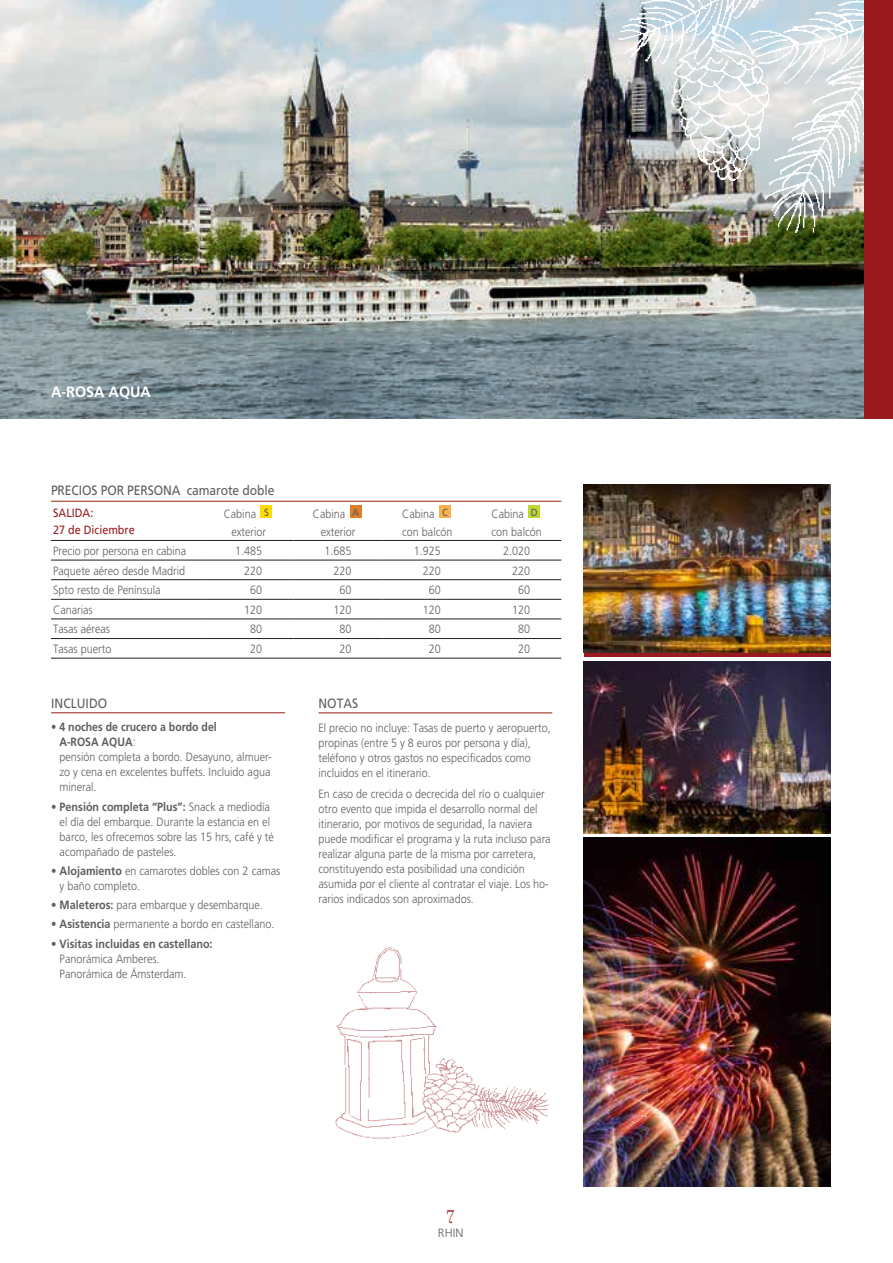
<style>
.page{position:relative;width:893px;height:1263px;background:#fff}
.page>*{position:absolute;margin:0;border:0;box-sizing:border-box;transform-origin:0 0}
.t1{font:19.5px "Filosofia";color:#981a1e}
.t2{font:700 15px "Frutiger";color:#fff;scale:.96 1}
.t3{font:13.5px "Frutiger";letter-spacing:-.01em;color:#5f5f62;scale:.9 1}
.Texto_itinerario{font:300 12px/15px "Frutiger";color:#5f5f62;scale:.9 1}
.Texto_itinerario-2{font:300 12px/15px "Frutiger";color:#5f5f62;scale:.88 1}
.t4{font:12px "Frutiger";color:#981a1e;scale:.9 1}
.t5{font:300 12px "Frutiger LT Std";color:#5f5f62}
.t6{font:10.5px "Frutiger";color:#5f5f62;scale:.92 1}
.s1{font-weight:700}
</style>
<div class="page">
<div style="left:863px;top:0;width:30px;height:419px;background:#981a1e"></div>
<div style="left:584px;top:485px;width:246px;height:172px;background:#981a1e"></div>
<img style="left:584px;top:485px;width:246px;height:168px">
<img style="left:584px;top:661px;width:246px;height:172px">
<img style="left:584px;top:838px;width:246px;height:348px">
<img style="left:0;top:0;width:863px;height:419px">
<hr style="left:51px;top:712px;width:234px;height:1px;background:#a74736">
<hr style="left:51px;top:501px;width:153px;height:1px;background:#a74736">
<hr style="left:204px;top:501px;width:89px;height:1px;background:#a74736">
<hr style="left:293px;top:501px;width:90px;height:1px;background:#a74736">
<hr style="left:51px;top:540px;width:153px;height:1px;background:#231f20">
<hr style="left:204px;top:540px;width:89px;height:1px;background:#231f20">
<hr style="left:293px;top:540px;width:90px;height:1px;background:#231f20">
<hr style="left:383px;top:540px;width:89px;height:1px;background:#231f20">
<hr style="left:472px;top:540px;width:89px;height:1px;background:#231f20">
<hr style="left:51px;top:560px;width:153px;height:1px;background:#231f20">
<hr style="left:204px;top:560px;width:89px;height:1px;background:#231f20">
<hr style="left:293px;top:560px;width:90px;height:1px;background:#231f20">
<hr style="left:383px;top:560px;width:89px;height:1px;background:#231f20">
<hr style="left:472px;top:560px;width:89px;height:1px;background:#231f20">
<hr style="left:51px;top:579px;width:153px;height:1px;background:#231f20">
<hr style="left:204px;top:579px;width:89px;height:1px;background:#231f20">
<hr style="left:293px;top:579px;width:90px;height:1px;background:#231f20">
<hr style="left:383px;top:579px;width:89px;height:1px;background:#231f20">
<hr style="left:472px;top:579px;width:89px;height:1px;background:#231f20">
<hr style="left:51px;top:599px;width:153px;height:1px;background:#231f20">
<hr style="left:204px;top:599px;width:89px;height:1px;background:#231f20">
<hr style="left:293px;top:599px;width:90px;height:1px;background:#231f20">
<hr style="left:383px;top:599px;width:89px;height:1px;background:#231f20">
<hr style="left:472px;top:599px;width:89px;height:1px;background:#231f20">
<hr style="left:51px;top:619px;width:153px;height:1px;background:#231f20">
<hr style="left:204px;top:619px;width:89px;height:1px;background:#231f20">
<hr style="left:293px;top:619px;width:90px;height:1px;background:#231f20">
<hr style="left:383px;top:619px;width:89px;height:1px;background:#231f20">
<hr style="left:472px;top:619px;width:89px;height:1px;background:#231f20">
<hr style="left:51px;top:638px;width:153px;height:1px;background:#231f20">
<hr style="left:204px;top:638px;width:89px;height:1px;background:#231f20">
<hr style="left:293px;top:638px;width:90px;height:1px;background:#231f20">
<hr style="left:383px;top:638px;width:89px;height:1px;background:#231f20">
<hr style="left:472px;top:638px;width:89px;height:1px;background:#231f20">
<hr style="left:51px;top:658px;width:153px;height:1px;background:#231f20">
<hr style="left:204px;top:658px;width:89px;height:1px;background:#231f20">
<hr style="left:293px;top:658px;width:90px;height:1px;background:#231f20">
<hr style="left:383px;top:658px;width:89px;height:1px;background:#231f20">
<hr style="left:472px;top:658px;width:89px;height:1px;background:#231f20">
<hr style="left:383px;top:501px;width:89px;height:1px;background:#a74736">
<hr style="left:472px;top:501px;width:89px;height:1px;background:#a74736">
<div style="left:261px;top:505px;width:11px;height:13px;background:#ffdc01"></div>
<div style="left:350px;top:505px;width:12px;height:13px;background:#e07e26"></div>
<div style="left:439px;top:505px;width:12px;height:13px;background:#f7b04c"></div>
<div style="left:528px;top:505px;width:12px;height:13px;background:#bed630"></div>
<img style="left:335px;top:946px;width:214px;height:193px">
<hr style="left:318px;top:712px;width:234px;height:1px;background:#a74736">
<img style="left:573px;top:0;width:290px;height:232px">
<p class="t2" style="left:51px;top:382px;width:106px">A-ROSA AQUA</p>
<p class="t3" style="left:51px;top:483px;width:250px">PRECIOS POR PERSONA camarote doble</p>
<p class="t4" style="left:53px;top:506px;width:46px">SALIDA:</p>
<p class="t4" style="left:53px;top:523px;width:92px">27 de Diciembre</p>
<p class="Texto_itinerario" style="left:224px;top:507px;width:38px">Cabina</p>
<p class="t6" style="left:264px;top:506px;width:7px">S</p>
<p class="Texto_itinerario" style="left:313px;top:507px;width:38px">Cabina</p>
<p class="t6" style="left:352px;top:506px;width:9px">A</p>
<p class="Texto_itinerario" style="left:402px;top:507px;width:38px">Cabina</p>
<p class="t6" style="left:442px;top:506px;width:8px">C</p>
<p class="Texto_itinerario" style="left:492px;top:507px;width:38px">Cabina</p>
<p class="t6" style="left:531px;top:506px;width:9px">D</p>
<p class="Texto_itinerario" style="left:231px;top:524px;width:40px">exterior</p>
<p class="Texto_itinerario" style="left:321px;top:524px;width:40px">exterior</p>
<p class="Texto_itinerario" style="left:402px;top:524px;width:58px">con balcón</p>
<p class="Texto_itinerario" style="left:491px;top:524px;width:58px">con balcón</p>
<p class="Texto_itinerario" style="left:53px;top:543px;width:150px">Precio por persona en cabina</p>
<p class="Texto_itinerario" style="left:235px;top:543px;width:32px">1.485</p>
<p class="Texto_itinerario" style="left:325px;top:543px;width:32px">1.685</p>
<p class="Texto_itinerario" style="left:414px;top:543px;width:32px">1.925</p>
<p class="Texto_itinerario" style="left:503px;top:543px;width:32px">2.020</p>
<p class="Texto_itinerario" style="left:53px;top:563px;width:148px">Paquete aéreo desde Madrid</p>
<p class="Texto_itinerario" style="left:244px;top:563px;width:22px">220</p>
<p class="Texto_itinerario" style="left:334px;top:563px;width:22px">220</p>
<p class="Texto_itinerario" style="left:423px;top:563px;width:22px">220</p>
<p class="Texto_itinerario" style="left:512px;top:563px;width:22px">220</p>
<p class="Texto_itinerario" style="left:53px;top:582px;width:121px">Spto resto de Península</p>
<p class="Texto_itinerario" style="left:250px;top:582px;width:15px">60</p>
<p class="Texto_itinerario" style="left:340px;top:582px;width:15px">60</p>
<p class="Texto_itinerario" style="left:429px;top:582px;width:15px">60</p>
<p class="Texto_itinerario" style="left:518px;top:582px;width:15px">60</p>
<p class="Texto_itinerario" style="left:53px;top:602px;width:46px">Canarias</p>
<p class="Texto_itinerario" style="left:244px;top:602px;width:22px">120</p>
<p class="Texto_itinerario" style="left:334px;top:602px;width:22px">120</p>
<p class="Texto_itinerario" style="left:423px;top:602px;width:22px">120</p>
<p class="Texto_itinerario" style="left:512px;top:602px;width:22px">120</p>
<p class="Texto_itinerario" style="left:53px;top:622px;width:65px">Tasas aéreas</p>
<p class="Texto_itinerario" style="left:250px;top:622px;width:15px">80</p>
<p class="Texto_itinerario" style="left:340px;top:622px;width:15px">80</p>
<p class="Texto_itinerario" style="left:429px;top:622px;width:15px">80</p>
<p class="Texto_itinerario" style="left:518px;top:622px;width:15px">80</p>
<p class="Texto_itinerario" style="left:53px;top:641px;width:66px">Tasas puerto</p>
<p class="Texto_itinerario" style="left:250px;top:641px;width:15px">20</p>
<p class="Texto_itinerario" style="left:340px;top:641px;width:15px">20</p>
<p class="Texto_itinerario" style="left:429px;top:641px;width:15px">20</p>
<p class="Texto_itinerario" style="left:518px;top:641px;width:15px">20</p>
<p class="t3" style="left:51px;top:695px;width:64px">INCLUIDO</p>
<p class="Texto_itinerario-2" style="left:59px;top:720px;width:243px;text-indent:-8px">• <span class="s1">4 noches de crucero a bordo del<br>A-ROSA AQUA</span>:<br>pensión completa a bordo. Desayuno, almuer&shy;zo y cena en excelentes buffets. Incluido agua mineral.</p>
<p class="Texto_itinerario" style="left:60px;top:799px;width:240px;text-indent:-8px">• <span class="s1">Pensión completa “Plus”:</span> Snack a mediodía el día del embarque. Durante la estancia en el barco, les ofrecemos sobre las 15 hrs, café y té acompañado de pasteles.</p>
<p class="Texto_itinerario" style="left:60px;top:863px;width:247px;text-indent:-8px">• <span class="s1">Alojamiento</span> en camarotes dobles con 2 camas y baño completo.</p>
<p class="Texto_itinerario" style="left:51px;top:897px;width:237px">• <span class="s1">Maleteros:</span> para embarque y desembarque.</p>
<p class="Texto_itinerario" style="left:51px;top:917px;width:250px">• <span class="s1">Asistencia</span> permanente a bordo en castellano.</p>
<p class="Texto_itinerario" style="left:60px;top:936px;width:172px;text-indent:-8px">• <span class="s1">Visitas incluidas en castellano:<br></span>Panorámica Amberes.<br>Panorámica de Ámsterdam.</p>
<p class="t3" style="left:318px;top:695px;width:46px">NOTAS</p>
<p class="Texto_itinerario" style="left:318px;top:720px;width:260px">El precio no incluye: Tasas de puerto y aeropuerto, propinas (entre 5 y 8 euros por persona y día), teléfono y otros gastos no especificados como incluidos en el itinerario.</p>
<p class="Texto_itinerario" style="left:318px;top:786px;width:260px">En caso de crecida o decrecida del río o cualquier otro evento que impida el desarrollo normal del itinerario, por motivos de seguridad, la naviera puede modificar el programa y la ruta incluso para realizar alguna parte de la misma por carretera, constituyendo esta posibilidad una condición asumida por el cliente al contratar el viaje. Los ho&shy;rarios indicados son aproximados.</p>
<h1 class="t1" style="left:447px;top:1201px;width:10px">7</h1>
<p class="t5" style="left:438px;top:1226px;width:27px">RHIN</p>
</div>
